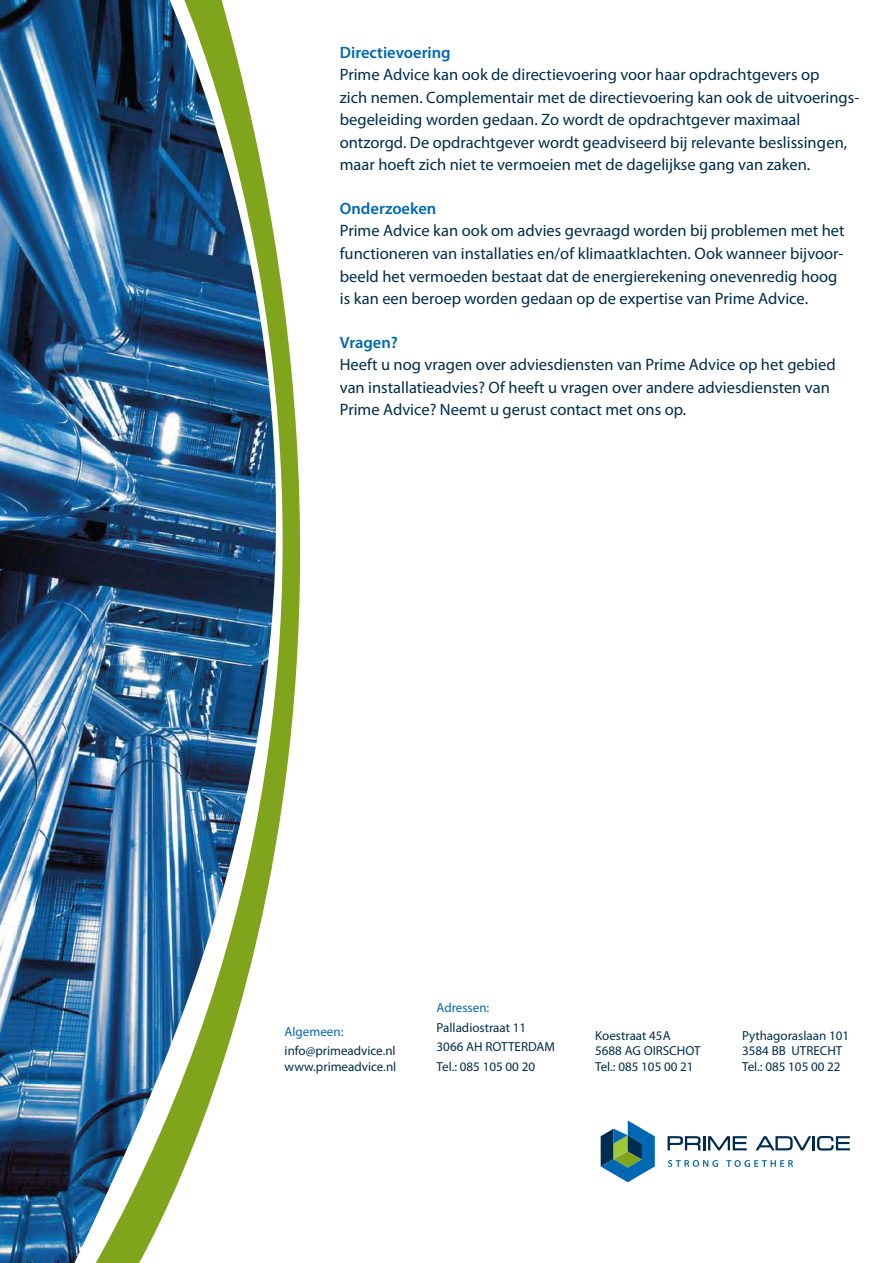
<style>
.page{position:relative;width:893px;height:1263px;background:#fff}
.page>*{position:absolute;margin:0;border:0;box-sizing:border-box;transform-origin:0 0}
.t1{font:16.5px/22.5px "Myriad Pro";color:#002c4d}
.t2{font:600 16.5px "Myriad Pro";color:#0067b2}
.t3{font:13.05px/15.6px "Myriad Pro";color:#002c4d}
.t4{font:13.05px "Myriad Pro";color:#0067b2}
</style>
<div class="page">
<img style="left:0;top:0;width:81px;height:1263px">
<img style="left:81px;top:0;width:220px;height:1263px">
<svg style="left:601px;top:1120px;width:54px;height:62px"></svg>
<svg style="left:668px;top:1136px;width:79px;height:14px"></svg>
<svg style="left:756px;top:1136px;width:94px;height:14px"></svg>
<svg style="left:668px;top:1160px;width:50px;height:7px"></svg>
<svg style="left:726px;top:1160px;width:67px;height:7px"></svg>
<p class="t2" style="left:340px;top:42px;width:112px">Directievoering</p>
<p class="t1" style="left:340px;top:63px;width:521px">Prime Advice kan ook de directievoering voor haar opdrachtgevers op<br>zich nemen. Complementair met de directievoering kan ook de uitvoerings&shy;begeleiding worden gedaan. Zo wordt de opdrachtgever maximaal ontzorgd. De opdrachtgever wordt geadviseerd bij relevante beslissingen, maar hoeft zich niet te vermoeien met de dagelijkse gang van zaken.</p>
<p class="t2" style="left:340px;top:198px;width:98px">Onderzoeken</p>
<p class="t1" style="left:340px;top:219px;width:506px">Prime Advice kan ook om advies gevraagd worden bij problemen met het functioneren van installaties en/of klimaatklachten. Ook wanneer bijvoor&shy;beeld het vermoeden bestaat dat de energierekening onevenredig hoog is kan een beroep worden gedaan op de expertise van Prime Advice.</p>
<p class="t2" style="left:340px;top:331px;width:60px">Vragen?</p>
<p class="t1" style="left:340px;top:353px;width:497px">Heeft u nog vragen over adviesdiensten van Prime Advice op het gebied van installatieadvies? Of heeft u vragen over andere adviesdiensten van<br>Prime Advice? Neemt u gerust contact met ons op.</p>
<p class="t4" style="left:285px;top:1023px;width:60px">Algemeen:</p>
<p class="t3" style="left:285px;top:1043px;width:113px">info@primeadvice.nl www.primeadvice.nl</p>
<p class="t4" style="left:437px;top:1000px;width:54px">Adressen:</p>
<p class="t3" style="left:437px;top:1017px;width:120px;line-height:19.5px">Palladiostraat 11<br>3066 AH ROTTERDAM<br>Tel.: 085 105 00 20</p>
<p class="t3" style="left:595px;top:1027px;width:107px">Koestraat 45A<br>5688 AG OIRSCHOT<br>Tel.: 085 105 00 21</p>
<p class="t3" style="left:742px;top:1027px;width:108px">Pythagoraslaan 101<br>3584 BB UTRECHT<br>Tel.: 085 105 00 22</p>
</div>
